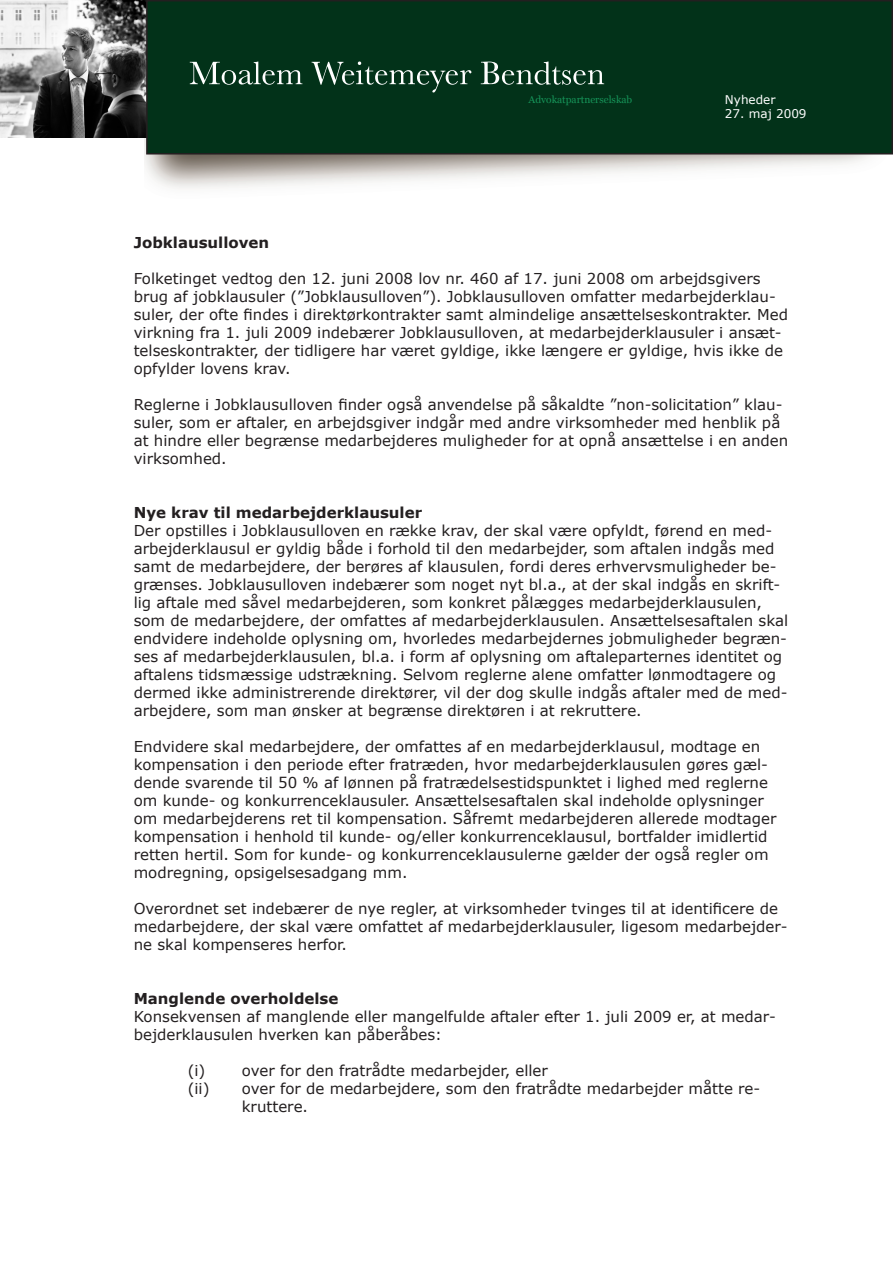
<style>
.page{position:relative;width:893px;height:1263px;background:#fff}
.page>*{position:absolute;margin:0;border:0;box-sizing:border-box;transform-origin:0 0}
.t1{font:15px/18px "Verdana";color:#231f20}
.t2{font:700 15px "Verdana";color:#231f20}
.t3{font:12px "Verdana";color:#fff}
.t4{font:10.2px "Georgia";color:#169459}
</style>
<div class="page">
<img style="left:144px;top:138px;width:749px;height:51px">
<img style="left:0;top:0;width:146px;height:138px">
<div style="left:147px;top:1px;width:745px;height:153px;background:#023219"></div>
<div style="left:146px;top:0;width:747px;height:154px;border:2px solid #231f20"></div>
<svg style="left:190px;top:62px;width:112px;height:23px"></svg>
<svg style="left:312px;top:62px;width:159px;height:30px"></svg>
<svg style="left:481px;top:62px;width:123px;height:23px"></svg>
<p class="t4" style="left:529px;top:93px;width:105px">Advokatpartnerselskab</p>
<p class="t3" style="left:725px;top:92px;width:52px">Nyheder</p>
<p class="t3" style="left:725px;top:106px;width:83px">27. maj 2009</p>
<p class="t2" style="left:134px;top:233px;width:137px">Jobklausulloven</p>
<p class="t1" style="left:134px;top:269px;width:656px">Folketinget vedtog den 12. juni 2008 lov nr. 460 af 17. juni 2008 om arbejdsgivers brug af jobklausuler (”Jobklausulloven”). Jobklausulloven omfatter medarbejderklau&shy;suler, der ofte findes i direktørkontrakter samt almindelige ansættelseskontrakter. Med virkning fra 1. juli 2009 indebærer Jobklausulloven, at medarbejderklausuler i ansæt&shy;telseskontrakter, der tidligere har været gyldige, ikke længere er gyldige, hvis ikke de opfylder lovens krav.</p>
<p class="t1" style="left:134px;top:395px;width:656px">Reglerne i Jobklausulloven finder også anvendelse på såkaldte ”non-solicitation” klau&shy;suler, som er aftaler, en arbejdsgiver indgår med andre virksomheder med henblik på at hindre eller begrænse medarbejderes muligheder for at opnå ansættelse i en anden virksomhed.</p>
<p class="t2" style="left:134px;top:503px;width:290px">Nye krav til medarbejderklausuler</p>
<p class="t1" style="left:134px;top:521px;width:656px">Der opstilles i Jobklausulloven en række krav, der skal være opfyldt, førend en med&shy;arbejderklausul er gyldig både i forhold til den medarbejder, som aftalen indgås med samt de medarbejdere, der berøres af klausulen, fordi deres erhvervsmuligheder be&shy;grænses. Jobklausulloven indebærer som noget nyt bl.a., at der skal indgås en skrift&shy;lig aftale med såvel medarbejderen, som konkret pålægges medarbejderklausulen, som de medarbejdere, der omfattes af medarbejderklausulen. Ansættelsesaftalen skal endvidere indeholde oplysning om, hvorledes medarbejdernes jobmuligheder begræn&shy;ses af medarbejderklausulen, bl.a. i form af oplysning om aftaleparternes identitet og aftalens tidsmæssige udstrækning. Selvom reglerne alene omfatter lønmodtagere og dermed ikke administrerende direktører, vil der dog skulle indgås aftaler med de med&shy;arbejdere, som man ønsker at begrænse direktøren i at rekruttere.</p>
<p class="t1" style="left:134px;top:737px;width:644px">Endvidere skal medarbejdere, der omfattes af en medarbejderklausul, modtage en kompensation i den periode efter fratræden, hvor medarbejderklausulen gøres gæl&shy;dende svarende til 50 % af lønnen på fratrædelsestidspunktet i lighed med reglerne om kunde- og konkurrenceklausuler. Ansættelsesaftalen skal indeholde oplysninger om medarbejderens ret til kompensation. Såfremt medarbejderen allerede modtager kompensation i henhold til kunde- og/eller konkurrenceklausul, bortfalder imidlertid retten hertil. Som for kunde- og konkurrenceklausulerne gælder der også regler om modregning, opsigelsesadgang mm.</p>
<p class="t1" style="left:134px;top:899px;width:655px">Overordnet set indebærer de nye regler, at virksomheder tvinges til at identificere de medarbejdere, der skal være omfattet af medarbejderklausuler, ligesom medarbejder&shy;ne skal kompenseres herfor.</p>
<p class="t2" style="left:134px;top:989px;width:206px">Manglende overholdelse</p>
<p class="t1" style="left:134px;top:1007px;width:644px">Konsekvensen af manglende eller mangelfulde aftaler efter 1. juli 2009 er, at medar&shy;bejderklausulen hverken kan påberåbes:</p>
<p class="t1" style="left:188px;top:1061px;width:19px">(i)</p>
<p class="t1" style="left:242px;top:1061px;width:308px">over for den fratrådte medarbejder, eller</p>
<p class="t1" style="left:242px;top:1079px;width:520px;text-indent:-54px">(ii) over for de medarbejdere, som den fratrådte medarbejder måtte re&shy;kruttere.</p>
</div>
